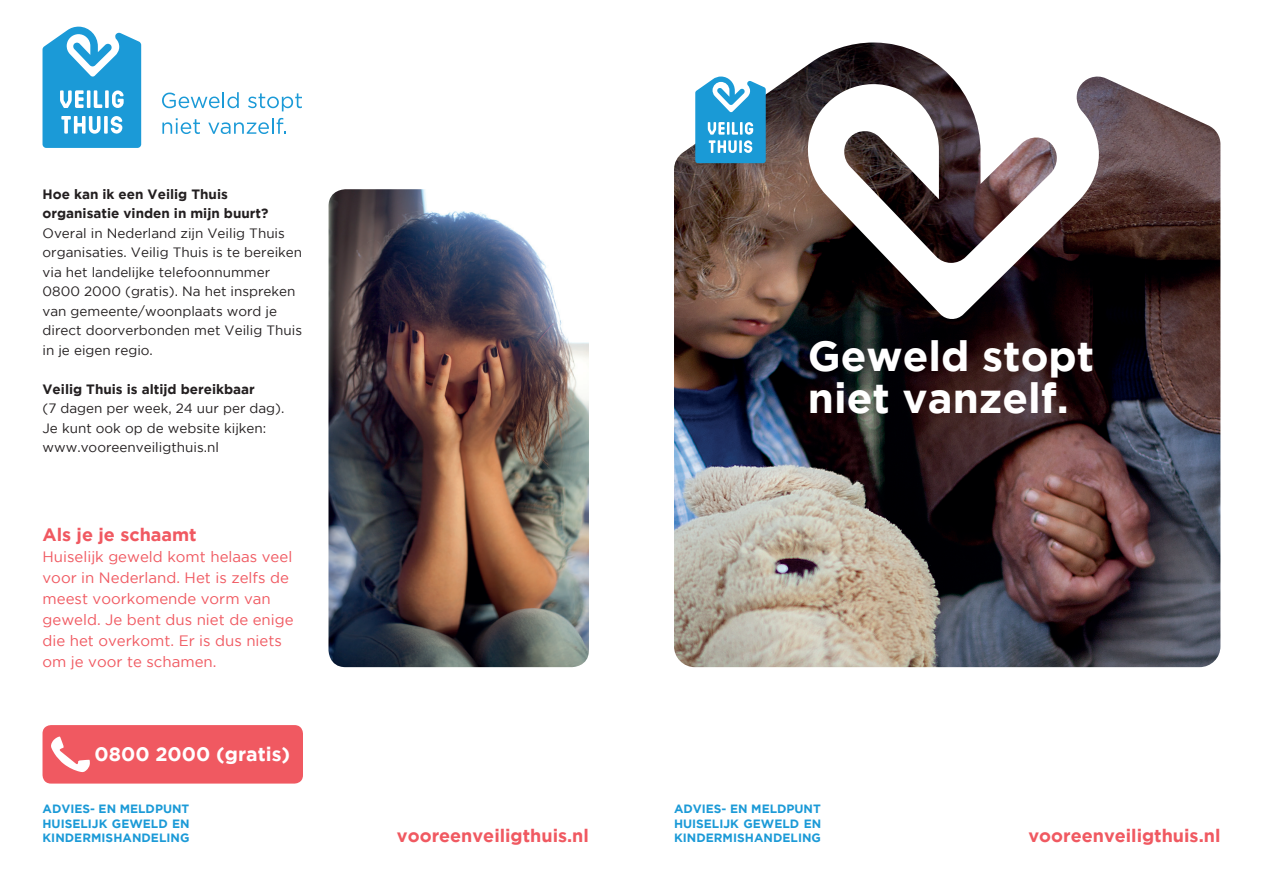
<style>
.page{position:relative;width:1263px;height:893px;background:#fff}
.page>*{position:absolute;margin:0;border:0;box-sizing:border-box;transform-origin:0 0}
.t1{font:700 42px/42px "Gotham";color:#fff}
.t2{font:700 19.5px "Gotham";color:#fff}
.t3{font:700 18px "Gotham";color:#f05961}
.t4{font:15px/21px "Gotham";color:#f05961}
.t5{font:13.5px/19.5px "Gotham";color:#231f20}
.t6{font:700 13.5px/19.5px "Gotham";color:#231f20}
.t7{font:700 12px/14.4px "Gotham";color:#1b9ad7;text-align:justify}
</style>
<div class="page">
<svg style="left:43px;top:27px;width:98px;height:121px"></svg>
<svg style="left:162px;top:92px;width:77px;height:16px"></svg>
<svg style="left:248px;top:93px;width:54px;height:18px"></svg>
<svg style="left:162px;top:118px;width:38px;height:16px"></svg>
<svg style="left:208px;top:118px;width:78px;height:16px"></svg>
<div style="left:43px;top:725px;width:260px;height:59px;background:#f05961;border-radius:9px"></div>
<svg style="left:51px;top:736px;width:39px;height:36px"></svg>
<img style="left:328px;top:189px;width:261px;height:478px">
<img style="left:674px;top:43px;width:546px;height:624px">
<svg style="left:695px;top:77px;width:71px;height:86px"></svg>
<p class="t6" style="left:43px;top:184px;width:227px">Hoe kan ik een Veilig Thuis organisatie vinden in mijn buurt?</p>
<p class="t5" style="left:43px;top:223px;width:261px">Overal in Nederland zijn Veilig Thuis organisaties. Veilig Thuis is te bereiken via het landelijke telefoonnummer 0800 2000 (gratis). Na het inspreken van gemeente/woonplaats word je direct doorverbonden met Veilig Thuis in je eigen regio.</p>
<p class="t6" style="left:43px;top:379px;width:214px">Veilig Thuis is altijd bereikbaar</p>
<p class="t5" style="left:43px;top:398px;width:243px">(7 dagen per week, 24 uur per dag).<br>Je kunt ook op de website kijken: www.vooreenveiligthuis.nl</p>
<h3 class="t3" style="left:43px;top:524px;width:156px">Als je je schaamt</h3>
<p class="t4" style="left:43px;top:545px;width:253px">Huiselijk geweld komt helaas veel voor in Nederland. Het is zelfs de meest voorkomende vorm van geweld. Je bent dus niet de enige die het overkomt. Er is dus niets om je voor te schamen.</p>
<h2 class="t2" style="left:95px;top:743px;width:197px">0800 2000 (gratis)</h2>
<p class="t7" style="left:43px;top:801px;width:149px">ADVIES- EN MELDPUNT HUISELIJK GEWELD EN KINDERMISHANDELING</p>
<h1 class="t1" style="left:808px;top:334px;width:288px">Geweld stopt niet vanzelf.</h1>
<p class="t7" style="left:674px;top:801px;width:149px">ADVIES- EN MELDPUNT HUISELIJK GEWELD EN KINDERMISHANDELING</p>
<h3 class="t3" style="left:397px;top:825px;width:193px">vooreenveiligthuis.nl</h3>
<h3 class="t3" style="left:1028px;top:825px;width:193px">vooreenveiligthuis.nl</h3>
</div>
